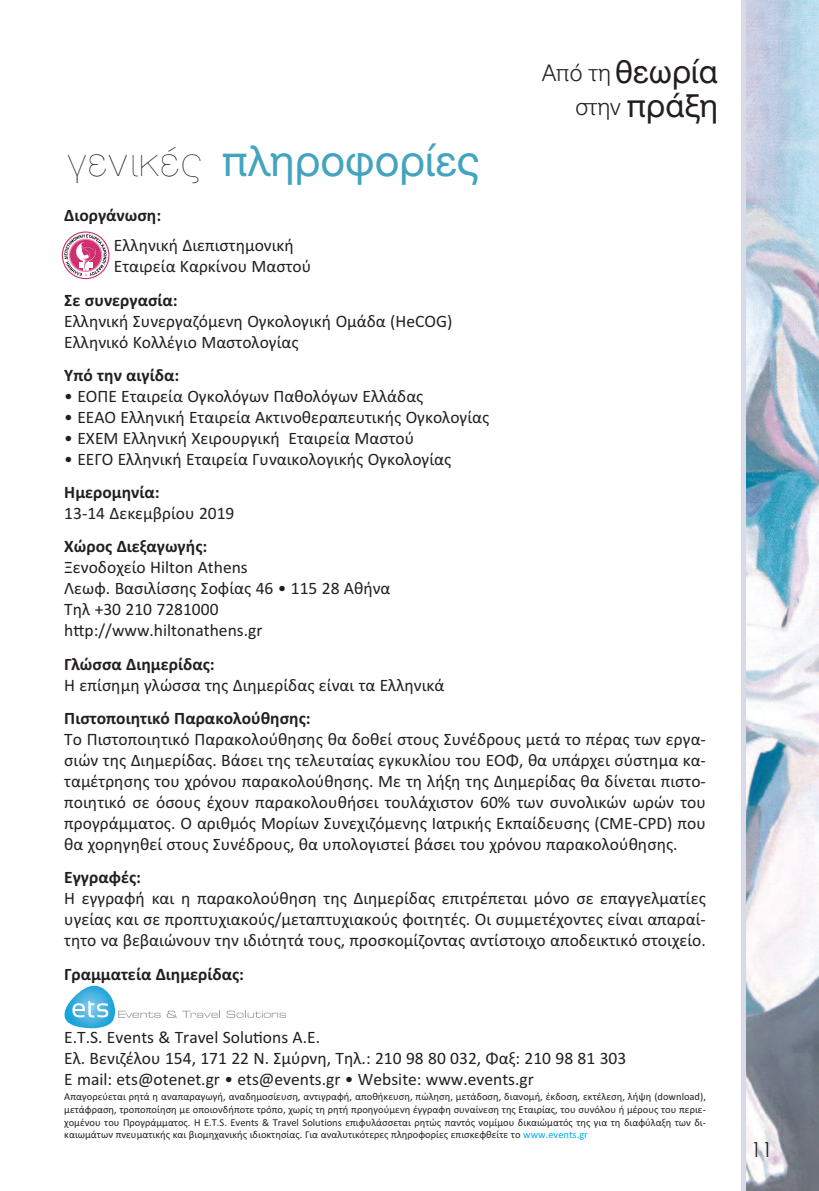
<style>
.page{position:relative;width:819px;height:1191px;background:#fff}
.page>*{position:absolute;margin:0;border:0;box-sizing:border-box;transform-origin:0 0}
.t1{font:42px "UB Helvetica";color:#44a4c0}
.t2{font:31.15px/33.4px "UB Helvetica";color:#231f20;text-align:right}
.t3{font:21px "PF Universal";color:#231f20}
.t4{font:17.5px/21px "Calibri";color:#231f20}
.t5{font:700 17.5px "Calibri";color:#231f20}
.t6{font:10.5px/12.6px "Calibri";color:#231f20;text-align:justify}
.s1{font-weight:300;font-size:22.57px}
.s2{font-family:"UB Helvetia Thin Normal";font-size:36.75px;color:#231f20}
.s3{color:#00aeef}
</style>
<div class="page">
<img style="left:745px;top:0;width:74px;height:1191px">
<hr style="left:741px;top:0;width:4px;height:1191px;background:#d9dae7">
<svg style="left:62px;top:231px;width:47px;height:48px"></svg>
<svg style="left:63px;top:233px;width:45px;height:45px"></svg>
<svg style="left:64px;top:234px;width:43px;height:42px"></svg>
<svg style="left:167px;top:1010px;width:53px;height:8px"></svg>
<svg style="left:227px;top:1010px;width:59px;height:8px"></svg>
<svg style="left:64px;top:985px;width:97px;height:43px"></svg>
<h2 class="t2" style="left:542px;top:55px;width:177px"><span class="s1">Από τη</span> θεωρία <span class="s1">στην</span> πράξη</h2>
<h1 class="t1" style="left:65px;top:135px;width:416px"><span class="s2">γενικές</span> πληροφορίες</h1>
<p class="t5" style="left:64px;top:205px;width:99px">Διοργάνωση:</p>
<p class="t4" style="left:114px;top:235px;width:199px">Ελληνική Διεπιστημονική<br>Εταιρεία Καρκίνου Μαστού</p>
<p class="t5" style="left:64px;top:289px;width:115px">Σε συνεργασία:</p>
<p class="t4" style="left:64px;top:310px;width:389px">Ελληνική Συνεργαζόμενη Ογκολογική Ομάδα (HeCOG)<br>Ελληνικό Κολλέγιο Μαστολογίας</p>
<p class="t5" style="left:64px;top:364px;width:116px">Υπό την αιγίδα:</p>
<p class="t4" style="left:64px;top:385px;width:360px">• ΕΟΠΕ Εταιρεία Ογκολόγων Παθολόγων Ελλάδας</p>
<p class="t4" style="left:64px;top:406px;width:426px">• ΕΕΑΟ Ελληνική Εταιρεία Ακτινοθεραπευτικής Ογκολογίας</p>
<p class="t4" style="left:64px;top:427px;width:351px">• ΕΧΕΜ Ελληνική Χειρουργική Εταιρεία Μαστού</p>
<p class="t4" style="left:64px;top:448px;width:388px">• ΕΕΓΟ Ελληνική Εταιρεία Γυναικολογικής Ογκολογίας</p>
<p class="t5" style="left:64px;top:482px;width:97px">Ημερομηνία:</p>
<p class="t4" style="left:64px;top:502px;width:172px">13-14 Δεκεμβρίου 2019</p>
<p class="t5" style="left:64px;top:536px;width:144px">Χώρος Διεξαγωγής:</p>
<p class="t4" style="left:64px;top:557px;width:328px">Ξενοδοχείο Hilton Athens<br>Λεωφ. Βασιλίσσης Σοφίας 46 • 115 28 Αθήνα<br>Τηλ +30 210 7281000 http://www.hiltonathens.gr</p>
<p class="t5" style="left:64px;top:653px;width:152px">Γλώσσα Διημερίδας:</p>
<p class="t4" style="left:64px;top:674px;width:381px">Η επίσημη γλώσσα της Διημερίδας είναι τα Ελληνικά</p>
<p class="t5" style="left:64px;top:707px;width:248px">Πιστοποιητικό Παρακολούθησης:</p>
<p class="t4" style="left:64px;top:728px;width:643px;text-align:justify">Το Πιστοποιητικό Παρακολούθησης θα δοθεί στους Συνέδρους μετά το πέρας των εργα&shy;σιών της Διημερίδας. Βάσει της τελευταίας εγκυκλίου του ΕΟΦ, θα υπάρχει σύστημα κα&shy;ταμέτρησης του χρόνου παρακολούθησης. Με τη λήξη της Διημερίδας θα δίνεται πιστο&shy;ποιητικό σε όσους έχουν παρακολουθήσει τουλάχιστον 60% των συνολικών ωρών του προγράμματος. Ο αριθμός Μορίων Συνεχιζόμενης Ιατρικής Εκπαίδευσης (CME-CPD) που θα χορηγηθεί στους Συνέδρους, θα υπολογιστεί βάσει του χρόνου παρακολούθησης.</p>
<p class="t5" style="left:64px;top:867px;width:78px">Εγγραφές:</p>
<p class="t4" style="left:64px;top:887px;width:643px;text-align:justify">Η εγγραφή και η παρακολούθηση της Διημερίδας επιτρέπεται μόνο σε επαγγελματίες υγείας και σε προπτυχιακούς/μεταπτυχιακούς φοιτητές. Οι συμμετέχοντες είναι απαραί&shy;τητο να βεβαιώνουν την ιδιότητά τους, προσκομίζοντας αντίστοιχο αποδεικτικό στοιχείο.</p>
<p class="t5" style="left:64px;top:963px;width:181px">Γραμματεία Διημερίδας:</p>
<p class="t4" style="left:64px;top:1026px;width:563px">E.T.S. Events &amp; Travel Solutions A.E.<br>Ελ. Βενιζέλου 154, 171 22 Ν. Σμύρνη, Τηλ.: 210 98 80 032, Φαξ: 210 98 81 303<br>E mail: ets@otenet.gr • ets@events.gr • Website: www.events.gr</p>
<p class="t6" style="left:64px;top:1090px;width:643px">Απαγορεύεται ρητά η αναπαραγωγή, αναδημοσίευση, αντιγραφή, αποθήκευση, πώληση, μετάδοση, διανομή, έκδοση, εκτέλεση, λήψη (download), μετάφραση, τροποποίηση με οποιονδήποτε τρόπο, χωρίς τη ρητή προηγούμενη έγγραφη συναίνεση της Εταιρίας, του συνόλου ή μέρους του περιε&shy;χομένου του Προγράμματος. Η E.T.S. Events &amp; Travel Solutions επιφυλάσσεται ρητώς παντός νομίμου δικαιώματός της για τη διαφύλαξη των δι&shy;καιωμάτων πνευματικής και βιομηχανικής ιδιοκτησίας. Για αναλυτικότερες πληροφορίες επισκεφθείτε το <span class="s3">www.events.gr</span></p>
<p class="t3" style="left:751px;top:1137px;width:24px">11</p>
</div>
